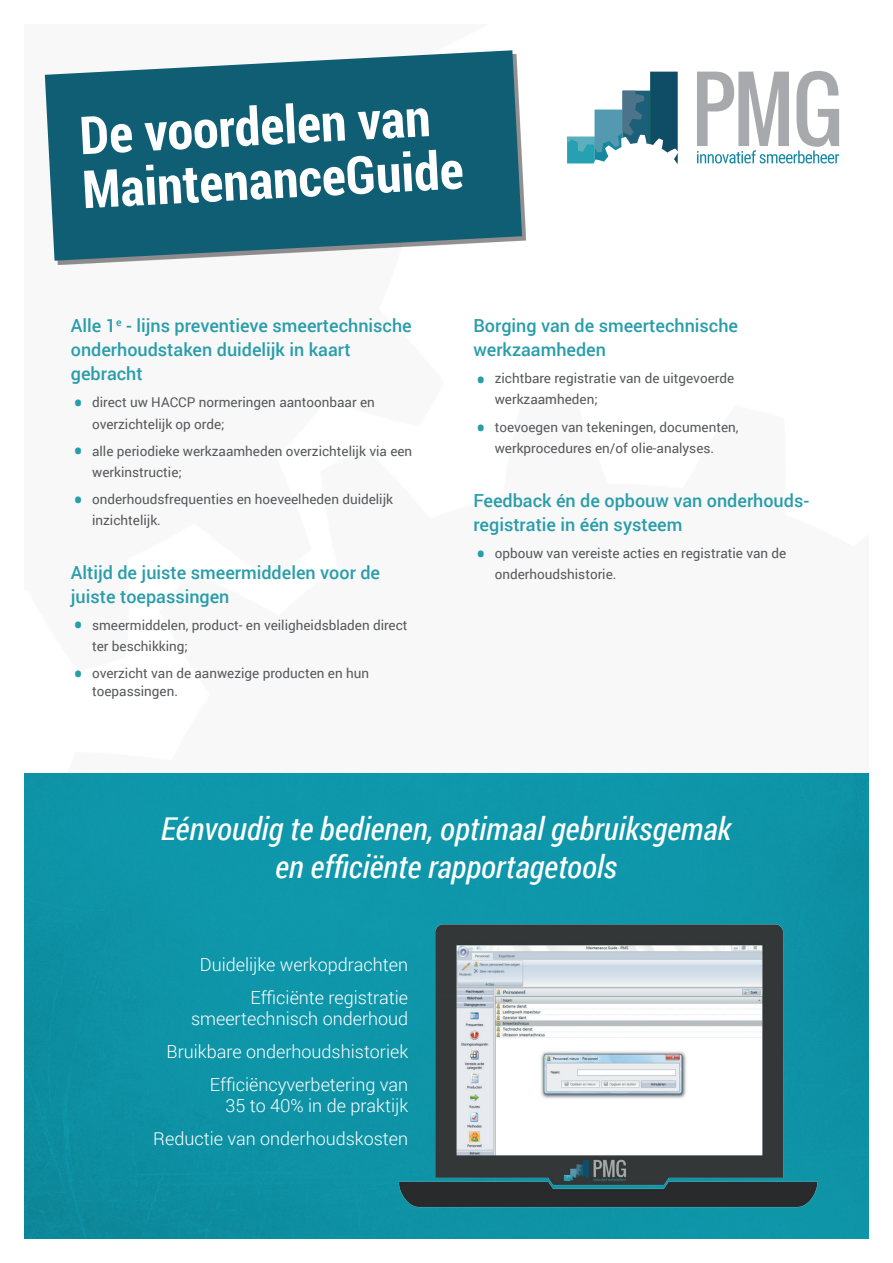
<style>
.page{position:relative;width:893px;height:1263px;background:#fff}
.page>*{position:absolute;margin:0;border:0;box-sizing:border-box;transform-origin:0 0}
.t1{font:700 52.5px "Roboto Condensed";color:#fff}
.t2{font:italic 31.5px "Roboto Condensed";color:#fff}
.t3{font:500 27px "Roboto";color:#269eab}
.t4{font:500 18px/24px "Roboto";color:#299daa}
.t5{font:300 18px "Roboto";color:#fff}
.t6{font:13.5px/21px "Roboto";color:#57585a}
</style>
<div class="page">
<img style="left:25px;top:774px;width:843px;height:464px">
<svg style="left:697px;top:71px;width:142px;height:92px"></svg>
<svg style="left:567px;top:72px;width:111px;height:91px"></svg>
<div style="left:48px;top:54px;width:478px;height:210px;background:#231f20;opacity:.5"></div>
<svg style="left:45px;top:50px;width:477px;height:211px;background:#2c7083"></svg>
<img style="left:378px;top:909px;width:461px;height:325px">
<p class="t1" style="left:78px;top:99px;width:353px;rotate:-3deg">De voordelen van</p>
<p class="t1" style="left:80px;top:153px;width:383px;rotate:-3deg">MaintenanceGuide</p>
<p class="t4" style="left:71px;top:313px;width:342px">Alle 1<sup>e</sup> - lijns preventieve smeertechnische onderhoudstaken duidelijk in kaart</p>
<p class="t4" style="left:71px;top:361px;width:73px">gebracht</p>
<p class="t6" style="left:92px;top:392px;width:284px">direct uw HACCP normeringen aantoonbaar en</p>
<p class="t6" style="left:92px;top:413px;width:134px">overzichtelijk op orde;</p>
<p class="t6" style="left:92px;top:440px;width:322px">alle periodieke werkzaamheden overzichtelijk via een werkinstructie;</p>
<p class="t6" style="left:92px;top:488px;width:302px">onderhoudsfrequenties en hoeveelheden duidelijk</p>
<p class="t6" style="left:92px;top:509px;width:70px">inzichtelijk.</p>
<p class="t4" style="left:71px;top:559px;width:311px">Altijd de juiste smeermiddelen voor de juiste toepassingen</p>
<p class="t6" style="left:92px;top:614px;width:317px">smeermiddelen, product- en veiligheidsbladen direct ter beschikking;</p>
<p class="t6" style="left:92px;top:662px;width:278px">overzicht van de aanwezige producten en hun</p>
<p class="t6" style="left:92px;top:680px;width:87px">toepassingen.</p>
<p class="t3" style="left:73px;top:384px;width:11px">•</p>
<p class="t3" style="left:73px;top:432px;width:11px">•</p>
<p class="t3" style="left:73px;top:481px;width:11px">•</p>
<p class="t3" style="left:73px;top:607px;width:11px">•</p>
<p class="t3" style="left:73px;top:655px;width:11px">•</p>
<p class="t4" style="left:473px;top:313px;width:266px">Borging van de smeertechnische werkzaamheden</p>
<p class="t6" style="left:495px;top:368px;width:241px">zichtbare registratie van de uitgevoerde</p>
<p class="t6" style="left:495px;top:389px;width:105px">werkzaamheden;</p>
<p class="t6" style="left:495px;top:416px;width:245px">toevoegen van tekeningen, documenten,</p>
<p class="t6" style="left:495px;top:437px;width:221px">werkprocedures en/of olie-analyses.</p>
<p class="t4" style="left:473px;top:487px;width:337px">Feedback én de opbouw van onderhouds&shy;registratie in één systeem</p>
<p class="t6" style="left:495px;top:542px;width:293px">opbouw van vereiste acties en registratie van de</p>
<p class="t6" style="left:495px;top:563px;width:123px">onderhoudshistorie.</p>
<p class="t3" style="left:476px;top:361px;width:11px">•</p>
<p class="t3" style="left:476px;top:409px;width:11px">•</p>
<p class="t3" style="left:476px;top:536px;width:11px">•</p>
<p class="t2" style="left:161px;top:807px;width:572px">Eénvoudig te bedienen, optimaal gebruiksgemak</p>
<p class="t2" style="left:275px;top:845px;width:343px">en efficiënte rapportagetools</p>
<p class="t5" style="left:200px;top:952px;width:210px">Duidelijke werkopdrachten</p>
<p class="t5" style="left:250px;top:985px;width:159px">Efficiënte registratie</p>
<p class="t5" style="left:191px;top:1006px;width:219px">smeertechnisch onderhoud</p>
<p class="t5" style="left:167px;top:1039px;width:243px">Bruikbare onderhoudshistoriek</p>
<p class="t5" style="left:210px;top:1072px;width:200px">Efficiëncyverbetering van</p>
<p class="t5" style="left:226px;top:1093px;width:184px">35 to 40% in de praktijk</p>
<p class="t5" style="left:153px;top:1126px;width:256px">Reductie van onderhoudskosten</p>
</div>
